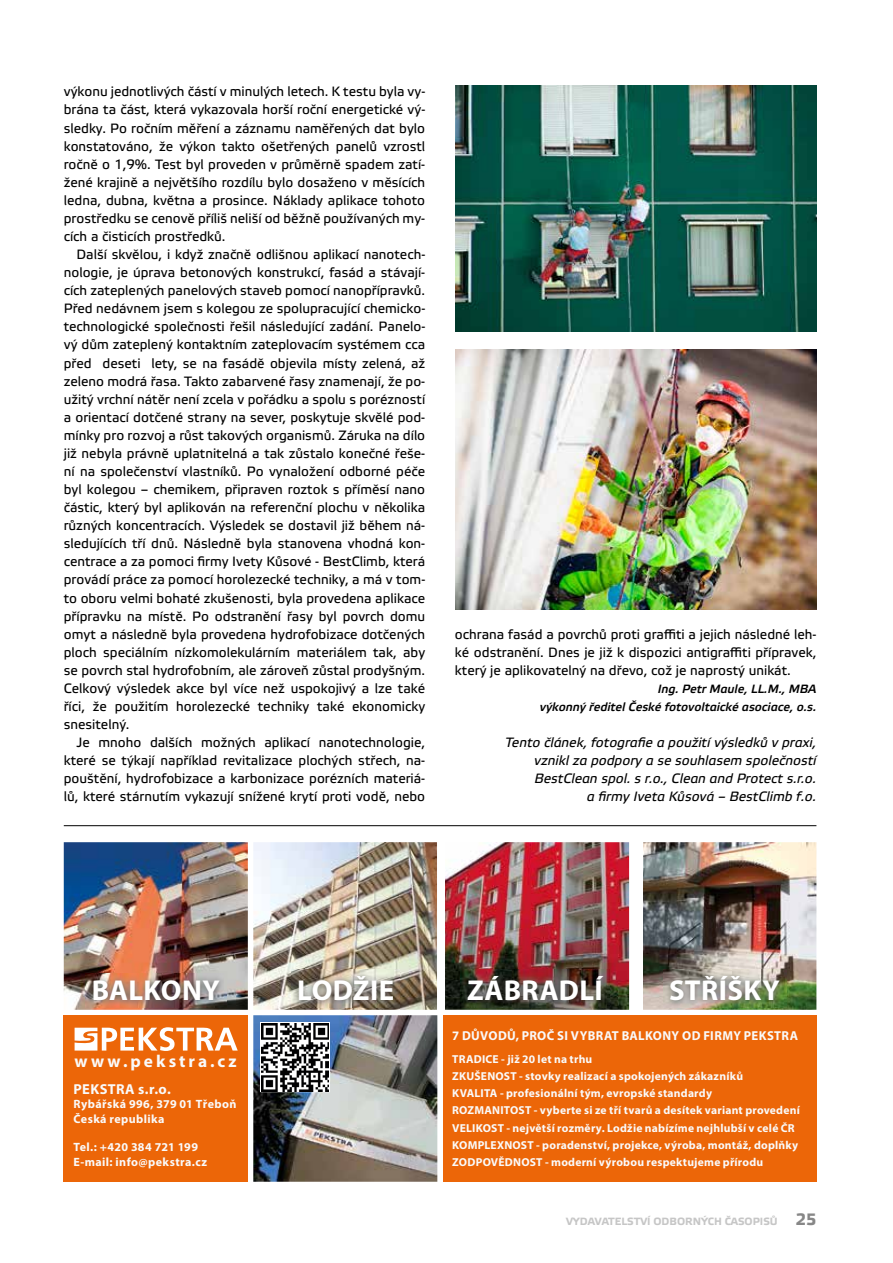
<style>
.page{position:relative;width:893px;height:1263px;background:#fff}
.page>*{position:absolute;margin:0;border:0;box-sizing:border-box;transform-origin:0 0}
.t1{font:700 28.8px "Myriad Pro";letter-spacing:.015em;color:#fff}
.t2{font:700 17.25px "Myriad Pro";letter-spacing:.175em;color:#fafafa}
.t3{font:700 14.4px "Myriad Pro";letter-spacing:.03em;color:#fafafa}
.t4{font:13.5px/18.1px "Elektra Text Pro";color:#000;text-align:justify}
.t5{font:italic 13.5px/18.1px "Elektra Text Pro";color:#000;text-align:right}
.t6{font:700 13.05px "Myriad Pro";letter-spacing:.03em;color:#fafafa}
.t7{font:700 12px/14.4px "Myriad Pro";letter-spacing:.035em;color:#fafafa}
.t8{font:italic 12px/18px "Elektra Medium Pro";color:#000;text-align:right}
.t9{font:700 11.55px/17.2px "Myriad Pro";letter-spacing:.02em;color:#fafafa}
.t10{font:700 10.5px "Elektra Text Pro";color:#c6c6c6}
.s1{font-size:16.5px;color:#878787}
</style>
<div class="page">
<img style="left:253px;top:842px;width:184px;height:168px">
<img style="left:253px;top:1015px;width:184px;height:167px">
<img style="left:64px;top:842px;width:184px;height:168px">
<div style="left:443px;top:1015px;width:373px;height:167px;background:#ec6608"></div>
<div style="left:64px;top:1015px;width:184px;height:167px;background:#ec6608"></div>
<svg style="left:75px;top:1027px;width:163px;height:24px"></svg>
<svg style="left:260px;top:1023px;width:70px;height:69px"></svg>
<img style="left:261px;top:1024px;width:68px;height:67px">
<img style="left:445px;top:842px;width:184px;height:168px">
<img style="left:643px;top:842px;width:173px;height:168px">
<img style="left:86px;top:973px;width:140px;height:35px">
<img style="left:291px;top:969px;width:109px;height:39px">
<img style="left:461px;top:969px;width:148px;height:39px">
<img style="left:664px;top:969px;width:122px;height:39px">
<img style="left:455px;top:85px;width:361px;height:246px">
<img style="left:455px;top:349px;width:361px;height:260px">
<hr style="left:64px;top:825px;width:752px;height:1px;background:#000">
<p class="t4" style="left:64px;top:83px;width:363px">výkonu jednotlivých částí v minulých letech. K testu byla vy&shy;brána ta část, která vykazovala horší roční energetické vý&shy;sledky. Po ročním měření a záznamu naměřených dat bylo konstatováno, že výkon takto ošetřených panelů vzrostl ročně o 1,9%. Test byl proveden v průměrně spadem zatí&shy;žené krajině a největšího rozdílu bylo dosaženo v měsících ledna, dubna, května a prosince. Náklady aplikace tohoto prostředku se cenově příliš neliší od běžně používaných my&shy;cích a čisticích prostředků.</p>
<p class="t4" style="left:64px;top:246px;width:363px;text-indent:13px">Další skvělou, i když značně odlišnou aplikací nanotech&shy;nologie, je úprava betonových konstrukcí, fasád a stávají&shy;cích zateplených panelových staveb pomocí nanopřípravků.<br>Před nedávnem jsem s kolegou ze spolupracující chemicko&shy;technologické společnosti řešil následující zadání. Panelo&shy;vý dům zateplený kontaktním zateplovacím systémem cca před deseti lety, se na fasádě objevila místy zelená, až zeleno modrá řasa. Takto zabarvené řasy znamenají, že po&shy;užitý vrchní nátěr není zcela v pořádku a spolu s porézností a orientací dotčené strany na sever, poskytuje skvělé pod&shy;mínky pro rozvoj a růst takových organismů. Záruka na dílo již nebyla právně uplatnitelná a tak zůstalo konečné řeše&shy;ní na společenství vlastníků. Po vynaložení odborné péče byl kolegou – chemikem, připraven roztok s příměsí nano částic, který byl aplikován na referenční plochu v několika různých koncentracích. Výsledek se dostavil již během ná&shy;sledujících tří dnů. Následně byla stanovena vhodná kon&shy;centrace a za pomoci firmy Ivety Kůsové - BestClimb, která provádí práce za pomocí horolezecké techniky, a má v tom&shy;to oboru velmi bohaté zkušenosti, byla provedena aplikace přípravku na místě. Po odstranění řasy byl povrch domu omyt a následně byla provedena hydrofobizace dotčených ploch speciálním nízkomolekulárním materiálem tak, aby se povrch stal hydrofobním, ale zároveň zůstal prodyšným.<br>Celkový výsledek akce byl více než uspokojivý a lze také říci, že použitím horolezecké techniky také ekonomicky snesitelný.</p>
<p class="t4" style="left:64px;top:734px;width:363px;text-indent:13px">Je mnoho dalších možných aplikací nanotechnologie, které se týkají například revitalizace plochých střech, na&shy;pouštění, hydrofobizace a karbonizace porézních materiá&shy;lů, které stárnutím vykazují snížené krytí proti vodě, nebo</p>
<p class="t4" style="left:455px;top:625px;width:363px">ochrana fasád a povrchů proti graffiti a jejich následné leh&shy;ké odstranění. Dnes je již k dispozici antigraffiti přípravek, který je aplikovatelný na dřevo, což je naprostý unikát.</p>
<p class="t8" style="left:540px;top:680px;width:278px">Ing. Petr Maule, LL.M., MBA<br>výkonný ředitel České fotovoltaické asociace, o.s.</p>
<p class="t5" style="left:505px;top:734px;width:313px">Tento článek, fotografie a použití výsledků v praxi, vznikl za podpory a se souhlasem společností BestClean spol. s r.o., Clean and Protect s.r.o.<br>a firmy Iveta Kůsová – BestClimb f.o.</p>
<h1 class="t1" style="left:92px;top:972px;width:129px">BALKONY</h1>
<h1 class="t1" style="left:297px;top:972px;width:99px">LODŽIE</h1>
<h1 class="t1" style="left:467px;top:972px;width:137px">ZÁBRADLÍ</h1>
<h1 class="t1" style="left:669px;top:972px;width:112px">STŘÍŠKY</h1>
<p class="t6" style="left:452px;top:1027px;width:347px">7 DŮVODŮ, PROČ SI VYBRAT BALKONY OD FIRMY PEKSTRA</p>
<p class="t2" style="left:75px;top:1050px;width:163px">www.pekstra.cz</p>
<p class="t3" style="left:74px;top:1079px;width:99px">PEKSTRA s.r.o.</p>
<p class="t7" style="left:74px;top:1096px;width:164px">Rybářská 996, 379 01 Třeboň<br>Česká republika</p>
<p class="t7" style="left:74px;top:1140px;width:135px">Tel.: +420 384 721 199<br>E-mail: info@pekstra.cz</p>
<p class="t9" style="left:452px;top:1049px;width:349px">TRADICE - již 20 let na trhu<br>ZKUŠENOST - stovky realizací a spokojených zákazníků<br>KVALITA - profesionální tým, evropské standardy<br>ROZMANITOST - vyberte si ze tří tvarů a desítek variant provedení VELIKOST - největší rozměry. Lodžie nabízíme nejhlubší v celé ČR KOMPLEXNOST - poradenství, projekce, výroba, montáž, doplňky ZODPOVĚDNOST - moderní výrobou respektujeme přírodu</p>
<p class="t10" style="left:566px;top:1215px;width:252px">VYDAVATELSTVÍ ODBORNÝCH ČASOPISŮ <span class="s1">25</span></p>
</div>
